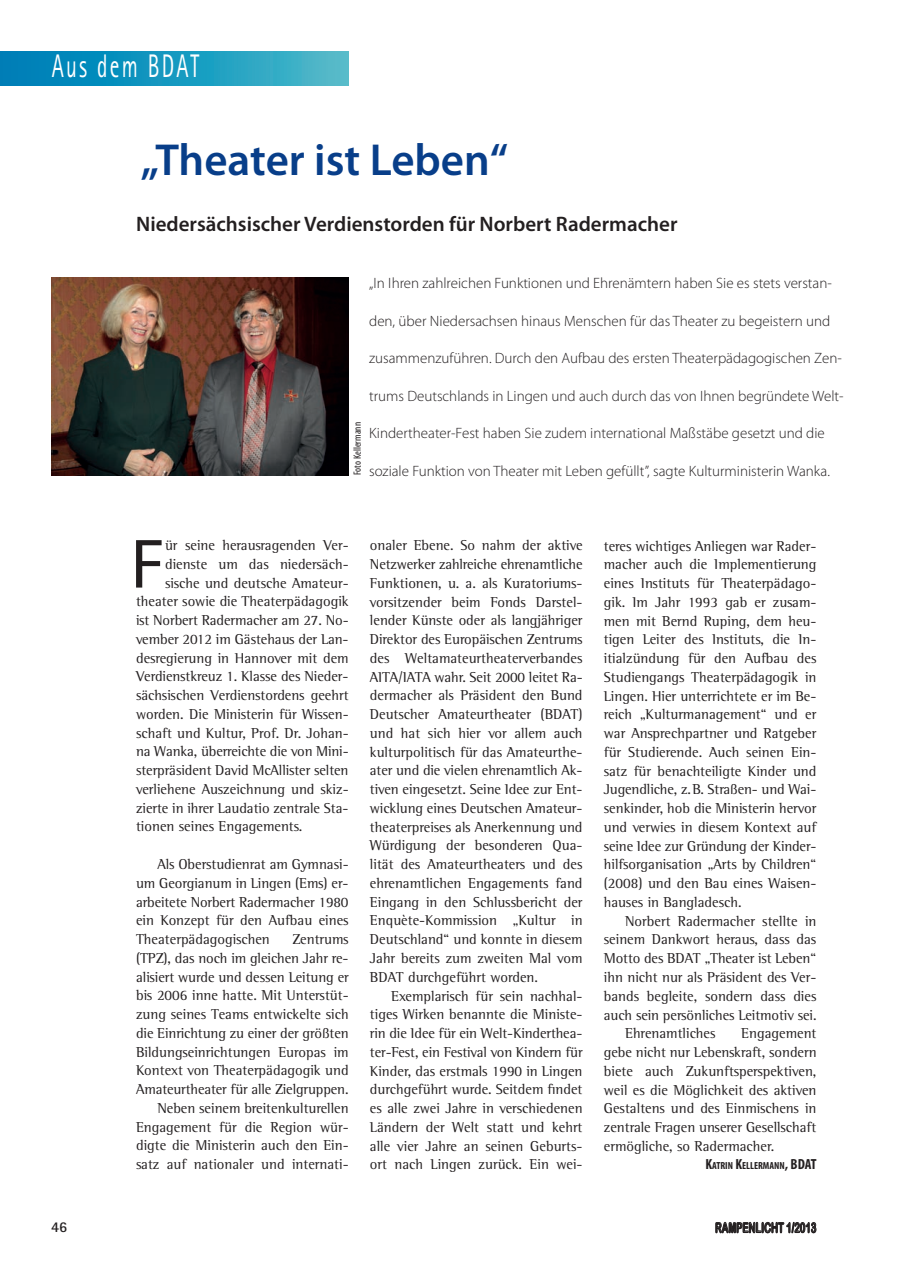
<style>
.page{position:relative;width:910px;height:1280px;background:#fff}
.page>*{position:absolute;margin:0;border:0;box-sizing:border-box;transform-origin:0 0}
.t1{font:70.35px "Myriad Pro";color:#231f20}
.t2{font:600 45px "Myriad Pro";color:#083e89}
.t3{font:32.7px "Rotis Sans Serif";letter-spacing:.1em;color:#fff;scale:.67 1}
.t4{font:600 21px "Myriad Pro";color:#231f20}
.t5{font:300 15px "Myriad Pro";color:#231f20}
.t6{font:700 15px "Rotis Sans Serif";color:#231f20}
.t7{font:14.7px/18.8px "Rotis Semi Serif";color:#231f20;text-align:justify}
.t8{font:13.95px "Arial Rounded MT Bold";color:#231f20;scale:.67 1}
.t9{font:condensed 10.5px "Myriad Pro";color:#231f20}
.t10{font:700 condensed 10.35px "Myriad Pro";color:#231f20}
.s1{font-size:14.7px}
</style>
<div class="page">
<svg style="left:715px;top:1221px;width:102px;height:13px"></svg>
<svg style="left:0;top:51px;width:349px;height:34px;background:#1c9ac0"></svg>
<img style="left:51px;top:277px;width:298px;height:198px">
<h3 class="t3" style="left:52px;top:47px;width:222px">Aus dem BDAT</h3>
<h2 class="t2" style="left:141px;top:131px;width:369px">„Theater ist Leben“</h2>
<h3 class="t4" style="left:136px;top:211px;width:543px">Niedersächsischer Verdienstorden für Norbert Radermacher</h3>
<p class="t9" style="left:351px;top:475px;width:54px;rotate:-90deg">Foto Kellermann</p>
<p class="t5" style="left:369px;top:274px;width:464px">„In Ihren zahlreichen Funktionen und Ehrenämtern haben Sie es stets verstan-</p>
<p class="t5" style="left:369px;top:312px;width:463px">den, über Niedersachsen hinaus Menschen für das Theater zu begeistern und</p>
<p class="t5" style="left:369px;top:349px;width:474px">zusammenzuführen. Durch den Aufbau des ersten Theaterpädagogischen Zen-</p>
<p class="t5" style="left:369px;top:387px;width:476px">trums Deutschlands in Lingen und auch durch das von Ihnen begründete Welt-</p>
<p class="t5" style="left:369px;top:424px;width:457px">Kindertheater-Fest haben Sie zudem international Maßstäbe gesetzt und die</p>
<p class="t5" style="left:369px;top:462px;width:462px">soziale Funktion von Theater mit Leben gefüllt”, sagte Kulturministerin Wanka.</p>
<h1 class="t1" style="left:131px;top:521px;width:36px">F</h1>
<p class="t7" style="left:165px;top:536px;width:185px">ür seine herausragenden Ver-</p>
<p class="t7" style="left:165px;top:554px;width:185px">dienste um das niedersäch-</p>
<p class="t7" style="left:165px;top:573px;width:185px">sische und deutsche Amateur-</p>
<p class="t7" style="left:136px;top:592px;width:214px">theater sowie die Theaterpädagogik</p>
<p class="t7" style="left:136px;top:611px;width:214px">ist Norbert Radermacher am 27. No-</p>
<p class="t7" style="left:136px;top:629px;width:214px">vember 2012 im Gästehaus der Lan-</p>
<p class="t7" style="left:136px;top:648px;width:214px">desregierung in Hannover mit dem</p>
<p class="t7" style="left:136px;top:667px;width:214px">Verdienstkreuz 1. Klasse des Nieder-</p>
<p class="t7" style="left:136px;top:686px;width:214px">sächsischen Verdienstordens geehrt</p>
<p class="t7" style="left:136px;top:704px;width:214px">worden. Die Ministerin für Wissen-</p>
<p class="t7" style="left:136px;top:723px;width:214px">schaft und Kultur, Prof. Dr. Johan-</p>
<p class="t7" style="left:136px;top:742px;width:214px">na Wanka, überreichte die von Mini-</p>
<p class="t7" style="left:136px;top:761px;width:214px">sterpräsident David McAllister selten</p>
<p class="t7" style="left:136px;top:779px;width:214px">verliehene Auszeichnung und skiz-</p>
<p class="t7" style="left:136px;top:798px;width:214px">zierte in ihrer Laudatio zentrale Sta-</p>
<p class="t7" style="left:136px;top:817px;width:168px">tionen seines Engagements.</p>
<p class="t7" style="left:136px;top:855px;width:214px;text-indent:21px">Als Oberstudienrat am Gymnasi&shy;um Georgianum in Lingen (Ems) er&shy;arbeitete Norbert Radermacher 1980 ein Konzept für den Aufbau eines Theaterpädagogischen</p>
<p class="t7" style="left:136px;top:930px;width:214px;text-align:right">Zentrums<br>(TPZ), das noch im gleichen Jahr re&shy;alisiert wurde und dessen Leitung er bis 2006 inne hatte. Mit Unterstüt&shy;zung seines Teams entwickelte sich die Einrichtung zu einer der größten Bildungseinrichtungen Europas im Kontext von Theaterpädagogik und Amateurtheater für alle Zielgruppen.<br>Neben seinem breitenkulturellen Engagement für die Region wür&shy;digte die Ministerin auch den Ein&shy;satz auf nationaler und internati-</p>
<p class="t7" style="left:370px;top:536px;width:214px">onaler Ebene. So nahm der aktive Netzwerker zahlreiche ehrenamtliche Funktionen, u. a. als Kuratoriums&shy;vorsitzender beim Fonds Darstel&shy;lender Künste oder als langjähriger Direktor des Europäischen Zentrums des Weltamateurtheaterverbandes AITA/IATA wahr. Seit 2000 leitet Ra&shy;dermacher als Präsident den Bund Deutscher Amateurtheater (BDAT) und hat sich hier vor allem auch kulturpolitisch für das Amateurthe&shy;ater und die vielen ehrenamtlich Ak&shy;tiven eingesetzt. Seine Idee zur Ent&shy;wicklung eines Deutschen Amateur&shy;theaterpreises als Anerkennung und Würdigung der besonderen Qua&shy;lität des Amateurtheaters und des ehrenamtlichen Engagements fand Eingang in den Schlussbericht der Enquète-Kommission „Kultur in Deutschland“ und konnte in diesem Jahr bereits zum zweiten Mal vom BDAT durchgeführt worden.</p>
<p class="t7" style="left:370px;top:986px;width:214px;text-indent:21px">Exemplarisch für sein nachhal&shy;tiges Wirken benannte die Ministe&shy;rin die Idee für ein Welt-Kinderthea&shy;ter-Fest, ein Festival von Kindern für Kinder, das erstmals 1990 in Lingen durchgeführt wurde. Seitdem findet es alle zwei Jahre in verschiedenen Ländern der Welt statt und kehrt alle vier Jahre an seinen Geburts&shy;ort nach Lingen zurück. Ein wei-</p>
<p class="t7" style="left:604px;top:536px;width:214px">teres wichtiges Anliegen war Rader&shy;macher auch die Implementierung eines Instituts für Theaterpädago&shy;gik. Im Jahr 1993 gab er zusam&shy;men mit Bernd Ruping, dem heu&shy;tigen Leiter des Instituts, die In&shy;itialzündung für den Aufbau des Studiengangs Theaterpädagogik in Lingen. Hier unterrichtete er im Be&shy;reich „Kulturmanagement“ und er war Ansprechpartner und Ratgeber für Studierende. Auch seinen Ein&shy;satz für benachteiligte Kinder und Jugendliche, z.B. Straßen- und Wai&shy;senkinder, hob die Ministerin hervor und verwies in diesem Kontext auf seine Idee zur Gründung der Kinder&shy;hilfsorganisation „Arts by Children“ (2008) und den Bau eines Waisen&shy;hauses in Bangladesch.</p>
<p class="t7" style="left:625px;top:911px;width:193px">Norbert Radermacher stellte in</p>
<p class="t7" style="left:604px;top:930px;width:214px">seinem Dankwort heraus, dass das</p>
<p class="t7" style="left:604px;top:949px;width:214px">Motto des BDAT „Theater ist Leben“</p>
<p class="t7" style="left:604px;top:968px;width:214px">ihn nicht nur als Präsident des Ver-</p>
<p class="t7" style="left:604px;top:986px;width:214px">bands begleite, sondern dass dies</p>
<p class="t7" style="left:604px;top:1005px;width:214px">auch sein persönliches Leitmotiv sei.</p>
<p class="t7" style="left:625px;top:1024px;width:92px">Ehrenamtliches</p>
<p class="t7" style="left:604px;top:1024px;width:214px;text-indent:137px">Engagement gebe nicht nur Lebenskraft, sondern biete auch Zukunftsperspektiven, weil es die Möglichkeit des aktiven Gestaltens und des Einmischens in zentrale Fragen unserer Gesellschaft ermögliche, so Radermacher.</p>
<p class="t10" style="left:705px;top:1159px;width:113px"><span class="s1">K</span>ATRIN <span class="s1">K</span>ELLERMANN<span class="s1">, BDAT</span></p>
<p class="t6" style="left:51px;top:1218px;width:18px">46</p>
<p class="t8" style="left:715px;top:1219px;width:153px">RAMPENLICHT 1/2013</p>
</div>
